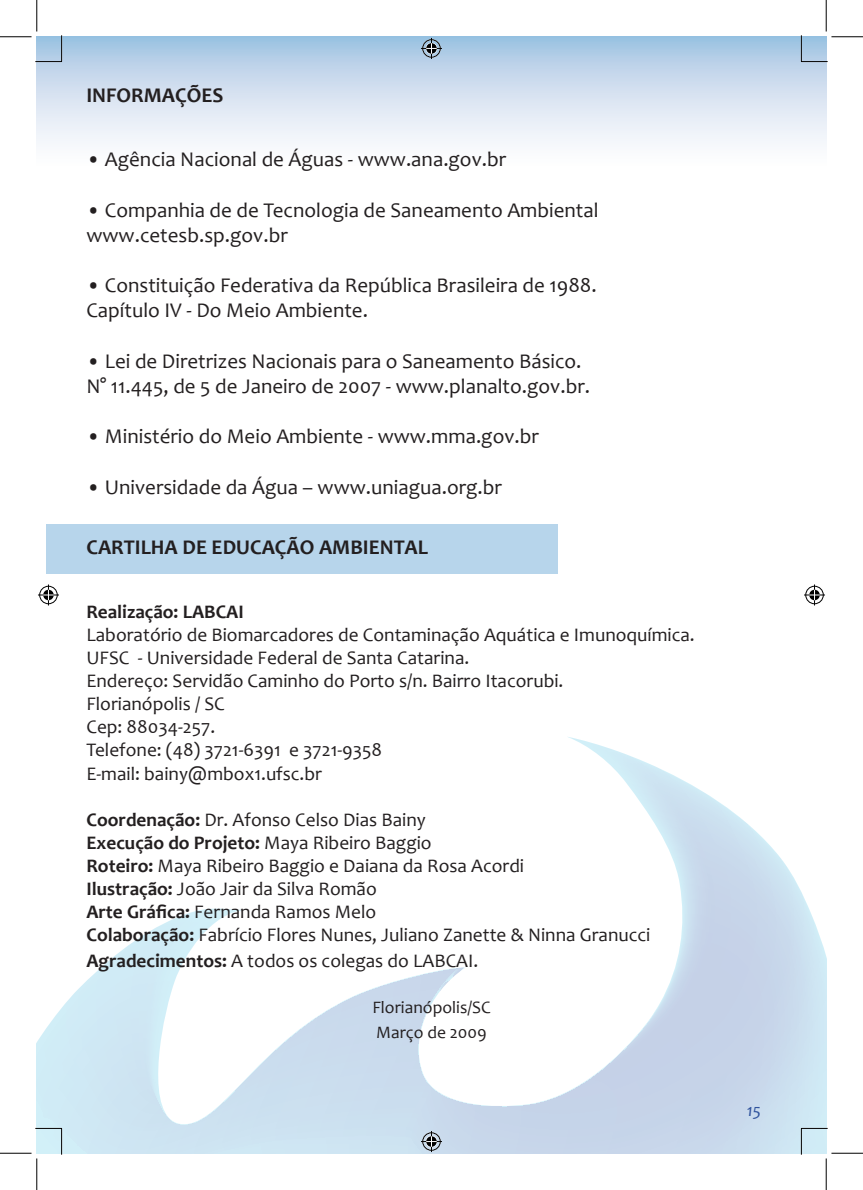
<style>
.page{position:relative;width:863px;height:1190px;background:#fff}
.page>*{position:absolute;margin:0;border:0;box-sizing:border-box;transform-origin:0 0}
.t1{font:21px "Candara";color:#231f20}
.t2{font:700 21px "Candara";color:#231f20}
.t3{font:19.25px "Candara";color:#231f20}
.t4{font:700 19.25px "Candara";color:#231f20}
.t5{font:17.5px "Candara";color:#231f20}
.t6{font:italic 17.5px "Candara";color:#253f8e}
.s1{font-weight:700}
.s2{font-weight:400}
</style>
<div class="page">
<svg style="left:37px;top:37px;width:788px;height:106px;background:#cfdfef"></svg>
<svg style="left:37px;top:737px;width:788px;height:416px"></svg>
<div style="left:47px;top:524px;width:511px;height:49px;background:#b7d5eb"></div>
<svg style="left:35px;top:35px;width:27px;height:27px"></svg>
<svg style="left:35px;top:1128px;width:27px;height:26px"></svg>
<svg style="left:800px;top:35px;width:27px;height:27px"></svg>
<svg style="left:800px;top:1128px;width:27px;height:26px"></svg>
<hr style="left:0;top:36px;width:32px;height:1px;background:#000">
<hr style="left:831px;top:36px;width:31px;height:1px;background:#000">
<hr style="left:0;top:1153px;width:32px;height:1px;background:#000">
<hr style="left:831px;top:1153px;width:31px;height:1px;background:#000">
<hr style="left:36px;top:0;width:1px;height:31px;background:#000">
<hr style="left:36px;top:1158px;width:1px;height:32px;background:#000">
<hr style="left:825px;top:0;width:1px;height:31px;background:#000">
<hr style="left:825px;top:1158px;width:1px;height:32px;background:#000">
<svg style="left:421px;top:38px;width:21px;height:21px"></svg>
<svg style="left:421px;top:1131px;width:21px;height:21px"></svg>
<svg style="left:38px;top:584px;width:21px;height:21px"></svg>
<svg style="left:804px;top:584px;width:20px;height:21px"></svg>
<p class="t2" style="left:86px;top:82px;width:138px">INFORMAÇÕES</p>
<p class="t1" style="left:86px;top:147px;width:421px">• Agência Nacional de Águas - www.ana.gov.br</p>
<p class="t1" style="left:86px;top:197px;width:513px">• Companhia de de Tecnologia de Saneamento Ambiental</p>
<p class="t1" style="left:86px;top:222px;width:203px">www.cetesb.sp.gov.br</p>
<p class="t1" style="left:86px;top:273px;width:511px">• Constituição Federativa da República Brasileira de 1988.</p>
<p class="t1" style="left:86px;top:298px;width:283px">Capítulo IV - Do Meio Ambiente.</p>
<p class="t1" style="left:86px;top:348px;width:496px">• Lei de Diretrizes Nacionais para o Saneamento Básico.</p>
<p class="t1" style="left:86px;top:373px;width:505px">N° 11.445, de 5 de Janeiro de 2007 - www.planalto.gov.br.</p>
<p class="t1" style="left:86px;top:424px;width:454px">• Ministério do Meio Ambiente - www.mma.gov.br</p>
<p class="t1" style="left:86px;top:474px;width:417px">• Universidade da Água – www.uniagua.org.br</p>
<p class="t2" style="left:86px;top:534px;width:343px">CARTILHA DE EDUCAÇÃO AMBIENTAL</p>
<p class="t4" style="left:86px;top:600px;width:159px">Realização: LABCAI</p>
<p class="t3" style="left:86px;top:623px;width:609px">Laboratório de Biomarcadores de Contaminação Aquática e Imunoquímica.</p>
<p class="t3" style="left:86px;top:646px;width:384px">UFSC - Universidade Federal de Santa Catarina.</p>
<p class="t3" style="left:86px;top:669px;width:478px">Endereço: Servidão Caminho do Porto s/n. Bairro Itacorubi.</p>
<p class="t3" style="left:86px;top:692px;width:140px">Florianópolis / SC</p>
<p class="t3" style="left:86px;top:715px;width:130px">Cep: 88034-257.</p>
<p class="t3" style="left:86px;top:738px;width:297px">Telefone: (48) 3721-6391 e 3721-9358</p>
<p class="t3" style="left:86px;top:761px;width:237px">E-mail: bainy@mbox1.ufsc.br</p>
<p class="t3" style="left:86px;top:808px;width:341px"><span class="s1">Coordenação:</span> Dr. Afonso Celso Dias Bainy</p>
<p class="t4" style="left:86px;top:831px;width:346px">Execução do Projeto: <span class="s2">Maya Ribeiro Baggio</span></p>
<p class="t3" style="left:86px;top:854px;width:439px"><span class="s1">Roteiro:</span> Maya Ribeiro Baggio e Daiana da Rosa Acordi</p>
<p class="t3" style="left:86px;top:877px;width:292px"><span class="s1">Ilustração:</span> João Jair da Silva Romão</p>
<p class="t3" style="left:86px;top:900px;width:291px"><span class="s1">Arte Gráfica:</span> Fernanda Ramos Melo</p>
<p class="t3" style="left:86px;top:923px;width:565px"><span class="s1">Colaboração:</span> Fabrício Flores Nunes, Juliano Zanette &amp; Ninna Granucci</p>
<p class="t3" style="left:86px;top:948px;width:393px"><span class="s1">Agradecimentos:</span> A todos os colegas do LABCAI.</p>
<p class="t5" style="left:372px;top:996px;width:120px">Florianópolis/SC</p>
<p class="t5" style="left:376px;top:1021px;width:112px">Março de 2009</p>
<p class="t6" style="left:746px;top:1100px;width:15px">15</p>
</div>
